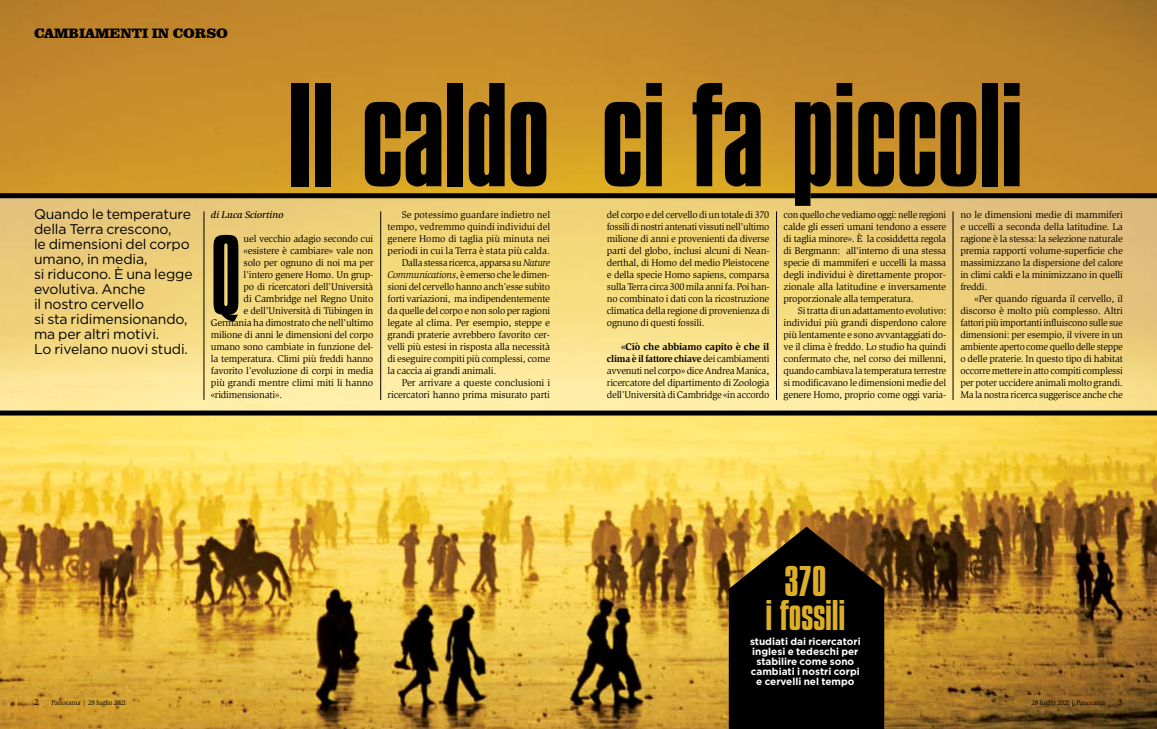
<style>
.page{position:relative;width:1157px;height:729px;background:#fff}
.page>*{position:absolute;margin:0;border:0;box-sizing:border-box;transform-origin:0 0}
.t1{font:154.6px "Compacta LT";letter-spacing:-.01em;color:#000}
.t2{font:300 117.9px "Compacta LT";color:#000}
.t3{font:45px/34px "Compacta LT";letter-spacing:-.005em;color:#dcaf27;text-align:center}
.t4{font:14px/15px "Gotham";letter-spacing:-.01em;color:#000}
.t5{font:900 14px "Clarendon BT";color:#000}
.t6{font:10px/12px "Slimbach Std";letter-spacing:-.02em;color:#000;text-align:justify}
.t7{font:10px "Slimbach Std";color:#000}
.t8{font:700 10px/10px "Gotham";color:#fff;text-align:center}
.t9{font:italic 500 10px "Slimbach Std";color:#000}
.t10{font:9px "Slimbach Std";color:#000}
.t11{font:7px "Slimbach Std";letter-spacing:-.025em;color:#000}
.s1{font-style:italic}
.s2{font-weight:700}
</style>
<div class="page">
<img style="left:0;top:0;width:1157px;height:729px">
<svg style="left:0;top:196px;width:1157px;height:214px"></svg>
<hr style="left:776px;top:211px;width:1px;height:189px;background:#000">
<hr style="left:380px;top:211px;width:1px;height:189px;background:#000">
<hr style="left:204px;top:211px;width:1px;height:189px;background:#000">
<hr style="left:952px;top:211px;width:1px;height:189px;background:#000">
<div style="left:0;top:193px;width:795px;height:5px;background:#000"></div>
<div style="left:0;top:410px;width:1157px;height:5px;background:#000"></div>
<div style="left:810px;top:193px;width:347px;height:5px;background:#000"></div>
<svg style="left:729px;top:526px;width:155px;height:203px"></svg>
<h3 class="t5" style="left:34px;top:24px;width:195px">CAMBIAMENTI IN CORSO</h3>
<h1 class="t1" style="left:287px;top:53px;width:738px">Il caldo ci fa piccoli</h1>
<h3 class="t4" style="left:34px;top:206px;width:160px">Quando le temperature della Terra crescono,<br>le dimensioni del corpo umano, in media,<br>si riducono. È una legge evolutiva. Anche<br>il nostro cervello<br>si sta ridimensionando, ma per altri motivi.<br>Lo rivelano nuovi studi.</h3>
<p class="t9" style="left:211px;top:209px;width:74px">di Luca Sciortino</p>
<h2 class="t2" style="left:211px;top:214px;width:32px">Q</h2>
<p class="t6" style="left:243px;top:233px;width:131px">uel vecchio adagio secondo cui</p>
<p class="t6" style="left:243px;top:245px;width:131px">«esistere è cambiare» vale non</p>
<p class="t6" style="left:243px;top:257px;width:131px">solo per ognuno di noi ma per</p>
<p class="t6" style="left:243px;top:269px;width:131px">l’intero genere Homo. Un grup-</p>
<p class="t6" style="left:243px;top:281px;width:131px">po di ricercatori dell’Università</p>
<p class="t6" style="left:243px;top:293px;width:131px">di Cambridge nel Regno Unito</p>
<p class="t6" style="left:243px;top:305px;width:131px">e dell’Università di Tübingen in</p>
<p class="t6" style="left:211px;top:317px;width:164px">Germania ha dimostrato che nell’ultimo</p>
<p class="t6" style="left:211px;top:329px;width:164px">milione di anni le dimensioni del corpo</p>
<p class="t6" style="left:211px;top:341px;width:164px">umano sono cambiate in funzione del-</p>
<p class="t6" style="left:211px;top:353px;width:164px">la temperatura. Climi più freddi hanno</p>
<p class="t6" style="left:211px;top:365px;width:164px">favorito l’evoluzione di corpi in media</p>
<p class="t6" style="left:211px;top:377px;width:164px">più grandi mentre climi miti li hanno</p>
<p class="t6" style="left:211px;top:389px;width:73px">«ridimensionati».</p>
<p class="t7" style="left:402px;top:209px;width:150px">Se potessimo guardare indietro nel</p>
<p class="t7" style="left:387px;top:221px;width:164px">tempo, vedremmo quindi individui del</p>
<p class="t7" style="left:387px;top:233px;width:164px">genere Homo di taglia più minuta nei</p>
<p class="t7" style="left:387px;top:245px;width:164px">periodi in cui la Terra è stata più calda.</p>
<p class="t6" style="left:402px;top:257px;width:150px">Dalla stessa ricerca, apparsa su <span class="s1">Nature</span></p>
<p class="t6" style="left:387px;top:269px;width:164px"><span class="s1">Communications</span>, è emerso che le dimen-</p>
<p class="t6" style="left:387px;top:281px;width:164px">sioni del cervello hanno anch’esse subìto</p>
<p class="t6" style="left:387px;top:293px;width:164px">forti variazioni, ma indipendentemente</p>
<p class="t6" style="left:387px;top:305px;width:164px">da quelle del corpo e non solo per ragioni</p>
<p class="t6" style="left:387px;top:317px;width:164px">legate al clima. Per esempio, steppe e</p>
<p class="t6" style="left:387px;top:329px;width:164px">grandi praterie avrebbero favorito cer-</p>
<p class="t6" style="left:387px;top:341px;width:164px">velli più estesi in risposta alla necessità</p>
<p class="t6" style="left:387px;top:353px;width:164px">di eseguire compiti più complessi, come</p>
<p class="t6" style="left:387px;top:365px;width:110px">la caccia ai grandi animali.</p>
<p class="t6" style="left:402px;top:377px;width:150px">Per arrivare a queste conclusioni i</p>
<p class="t6" style="left:387px;top:389px;width:164px">ricercatori hanno prima misurato parti</p>
<p class="t6" style="left:607px;top:209px;width:164px">del corpo e del cervello di un totale di 370 fossili di nostri antenati vissuti nell’ultimo milione di anni e provenienti da diverse parti del globo, inclusi alcuni di Nean&shy;derthal, di Homo del medio Pleistocene e della specie Homo sapiens, comparsa sulla Terra circa 300 mila anni fa. Poi han&shy;no combinato i dati con la ricostruzione climatica della regione di provenienza di ognuno di questi fossili.</p>
<p class="t6" style="left:607px;top:341px;width:164px;text-indent:14px"><span class="s2">«Ciò che abbiamo capito è che il clima è il fattore chiave</span> dei cambiamenti avvenuti nel corpo» dice Andrea Manica, ricercatore del dipartimento di Zoologia dell’Università di Cambridge «in accordo</p>
<p class="t6" style="left:783px;top:209px;width:164px">con quello che vediamo oggi: nelle regioni calde gli esseri umani tendono a essere di taglia minore». È la cosiddetta regola di Bergmann: all’interno di una stessa specie di mammiferi e uccelli la massa degli individui è direttamente propor&shy;zionale alla latitudine e inversamente proporzionale alla temperatura.</p>
<p class="t6" style="left:783px;top:305px;width:164px;text-indent:14px">Si tratta di un adattamento evolutivo: individui più grandi disperdono calore più lentamente e sono avvantaggiati do&shy;ve il clima è freddo. Lo studio ha quindi confermato che, nel corso dei millenni, quando cambiava la temperatura terrestre si modificavano le dimensioni medie del genere Homo, proprio come oggi varia-</p>
<p class="t6" style="left:960px;top:209px;width:164px">no le dimensioni medie di mammiferi e uccelli a seconda della latitudine. La ragione è la stessa: la selezione naturale premia rapporti volume-superficie che massimizzano la dispersione del calore in climi caldi e la minimizzano in quelli freddi.</p>
<p class="t6" style="left:960px;top:293px;width:164px;text-indent:14px">«Per quando riguarda il cervello, il discorso è molto più complesso. Altri fattori più importanti influiscono sulle sue dimensioni: per esempio, il vivere in un ambiente aperto come quello delle steppe o delle praterie. In questo tipo di habitat occorre mettere in atto compiti complessi per poter uccidere animali molto grandi.<br>Ma la nostra ricerca suggerisce anche che</p>
<h3 class="t3" style="left:765px;top:563px;width:81px">370<br>i fossili</h3>
<p class="t8" style="left:750px;top:636px;width:112px">studiati dai ricercatori inglesi e tedeschi per stabilire come sono cambiati i nostri corpi e cervelli nel tempo</p>
<p class="t10" style="left:34px;top:696px;width:6px">2</p>
<p class="t11" style="left:52px;top:698px;width:77px">Panorama | 28 luglio 2021</p>
<p class="t11" style="left:1031px;top:698px;width:75px">28 luglio 2021 | Panorama</p>
<p class="t10" style="left:1118px;top:696px;width:6px">3</p>
</div>
